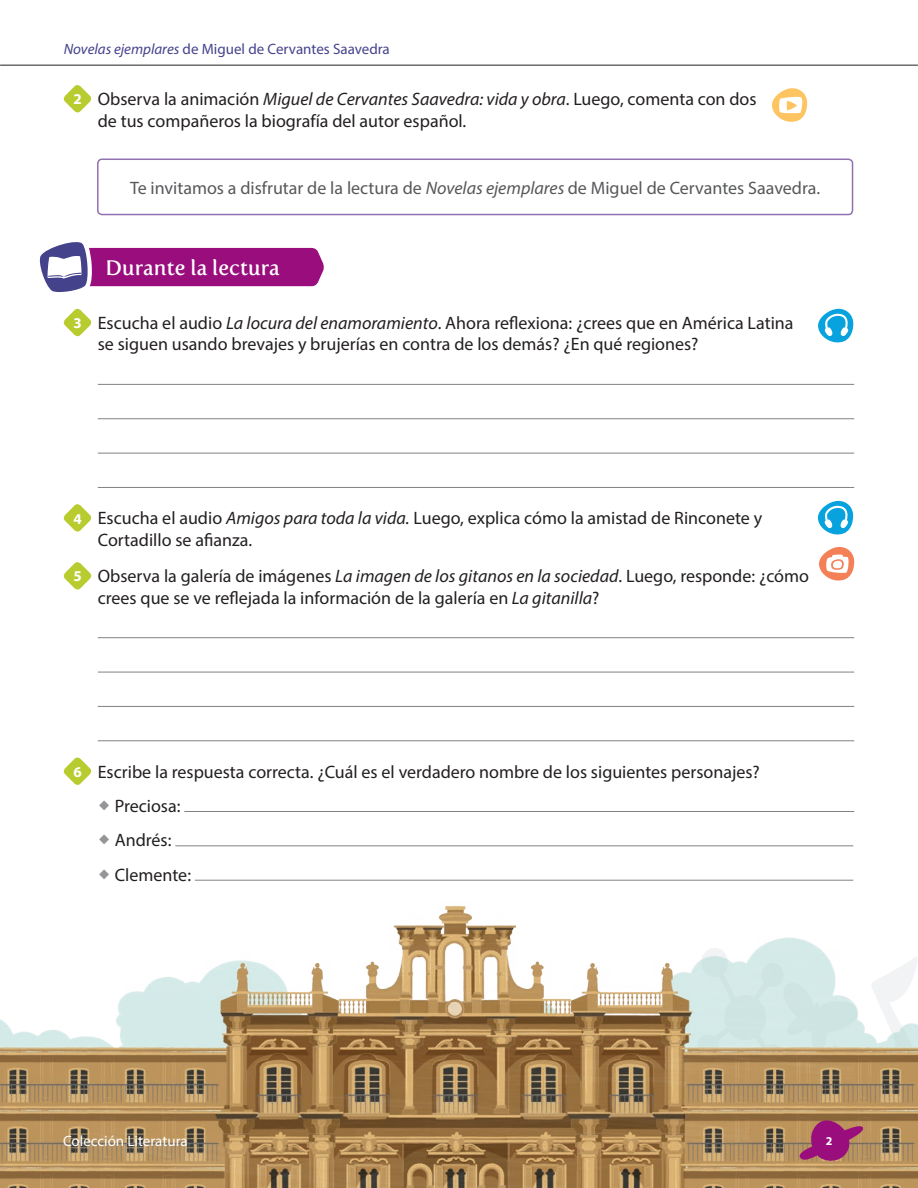
<style>
.page{position:relative;width:918px;height:1188px;background:#fff}
.page>*{position:absolute;margin:0;border:0;box-sizing:border-box;transform-origin:0 0}
.t1{font:21px "Fertigo Pro";color:#fff}
.t2{font:18px/21.6px "Myriad Pro";color:#231f20}
.t3{font:18px "Myriad Pro";color:#57585a}
.t4{font:15px "Myriad Pro";color:#45428c}
.t5{font:15px "Myriad Pro";color:#fff}
.t6{font:700 12px "Myriad Pro";color:#fff}
.s1{font-style:italic}
.s2{font-weight:700;font-size:15px;color:#fff}
</style>
<div class="page">
<hr style="left:0;top:65px;width:918px;height:1px;background:#231f20">
<div style="left:97px;top:159px;width:756px;height:56px;border:2px solid #9070b1;border-radius:4px"></div>
<svg style="left:63px;top:85px;width:29px;height:28px"></svg>
<svg style="left:63px;top:308px;width:29px;height:29px"></svg>
<hr style="left:98px;top:384px;width:756px;height:1px;background:#808285">
<hr style="left:98px;top:418px;width:756px;height:1px;background:#808285">
<hr style="left:98px;top:453px;width:756px;height:1px;background:#808285">
<hr style="left:98px;top:487px;width:756px;height:1px;background:#808285">
<svg style="left:63px;top:504px;width:29px;height:28px"></svg>
<svg style="left:63px;top:562px;width:29px;height:28px"></svg>
<hr style="left:98px;top:637px;width:756px;height:1px;background:#808285">
<hr style="left:98px;top:672px;width:756px;height:1px;background:#808285">
<hr style="left:98px;top:706px;width:756px;height:1px;background:#808285">
<hr style="left:98px;top:740px;width:756px;height:1px;background:#808285">
<svg style="left:63px;top:757px;width:29px;height:28px"></svg>
<hr style="left:184px;top:811px;width:670px;height:1px;background:#808285">
<hr style="left:175px;top:845px;width:678px;height:1px;background:#808285">
<hr style="left:195px;top:880px;width:658px;height:1px;background:#808285">
<svg style="left:39px;top:242px;width:285px;height:50px"></svg>
<svg style="left:819px;top:547px;width:35px;height:34px"></svg>
<svg style="left:818px;top:309px;width:35px;height:34px"></svg>
<svg style="left:818px;top:501px;width:35px;height:34px"></svg>
<svg style="left:772px;top:88px;width:35px;height:34px"></svg>
<img style="left:0;top:905px;width:817px;height:283px">
<svg style="left:563px;top:947px;width:355px;height:241px;background:#bda88b"></svg>
<p class="t4" style="left:64px;top:40px;width:328px"><span class="s1">Novelas ejemplares</span> de Miguel de Cervantes Saavedra</p>
<p class="t2" style="left:98px;top:88px;width:660px;text-indent:-24px"><span class="s2">2</span> Observa la animación <span class="s1">Miguel de Cervantes Saavedra: vida y obra</span>. Luego, comenta con dos de tus compañeros la biografía del autor español.</p>
<p class="t3" style="left:130px;top:177px;width:692px">Te invitamos a disfrutar de la lectura de <span class="s1">Novelas ejemplares</span> de Miguel de Cervantes Saavedra.</p>
<p class="t1" style="left:106px;top:255px;width:176px">Durante la lectura</p>
<p class="t2" style="left:98px;top:312px;width:697px;text-indent:-24px"><span class="s2">3</span> Escucha el audio <span class="s1">La locura del enamoramiento</span>. Ahora reflexiona: ¿crees que en América Latina se siguen usando brevajes y brujerías en contra de los demás? ¿En qué regiones?</p>
<p class="t2" style="left:98px;top:507px;width:666px;text-indent:-24px"><span class="s2">4</span> Escucha el audio <span class="s1">Amigos para toda la vida.</span> Luego, explica cómo la amistad de Rinconete y<br>Cortadillo se afianza.</p>
<p class="t2" style="left:98px;top:565px;width:713px;text-indent:-24px"><span class="s2">5</span> Observa la galería de imágenes <span class="s1">La imagen de los gitanos en la sociedad</span>. Luego, responde: ¿cómo crees que se ve reflejada la información de la galería en <span class="s1">La gitanilla</span>?</p>
<p class="t2" style="left:115px;top:754px;width:647px;line-height:34.3px;text-indent:-41px"><span class="s2">6</span> Escribe la respuesta correcta. ¿Cuál es el verdadero nombre de los siguientes personajes?<br>Preciosa:<br>Andrés:<br>Clemente:</p>
<p class="t5" style="left:63px;top:1132px;width:126px">Colección Literatura</p>
<p class="t6" style="left:826px;top:1133px;width:8px">2</p>
</div>
